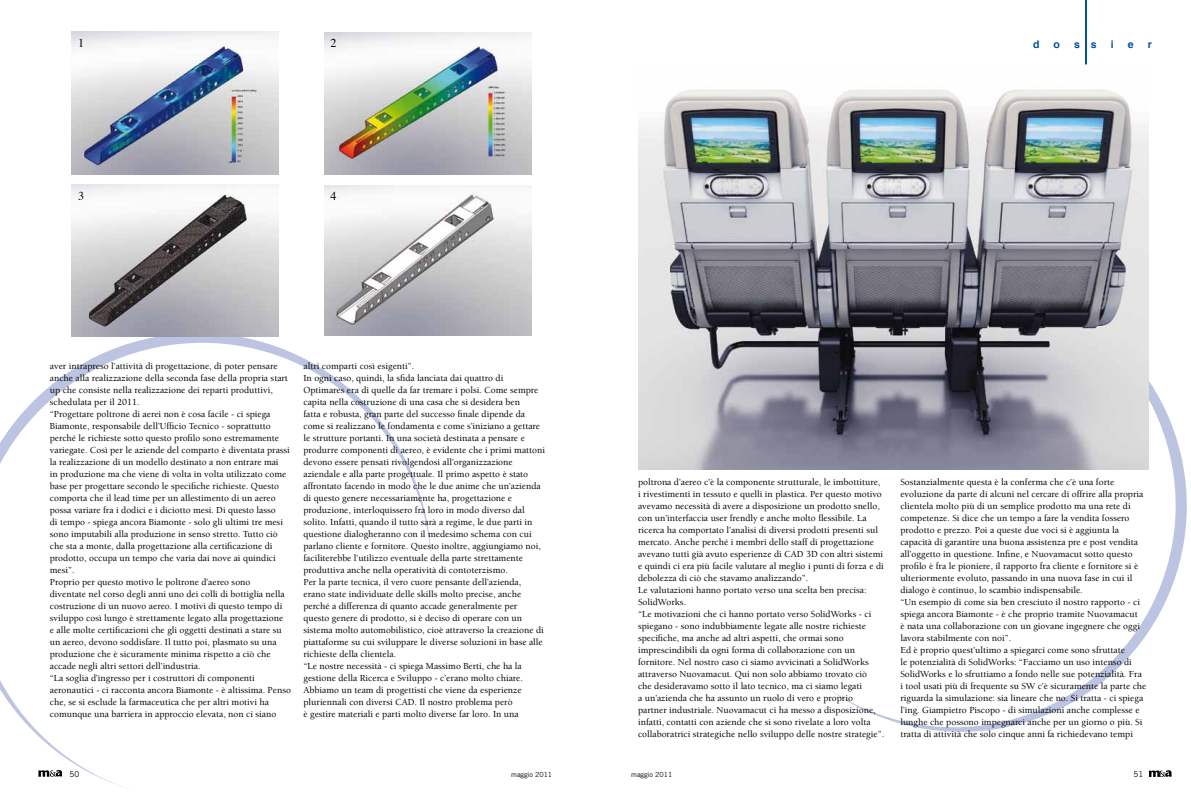
<style>
.page{position:relative;width:1191px;height:808px;background:#fff}
.page>*{position:absolute;margin:0;border:0;box-sizing:border-box;transform-origin:0 0}
.t1{font:12px "Times";color:#000}
.t2{font:700 10.5px "Helvetica";color:#00519e}
.t3{font:500 9.5px/12px "Berkeley";color:#000}
.t4{font:8px "Trade Gothic";color:#000}
.t5{font:7px "Trade Gothic";color:#000}
</style>
<div class="page">
<hr style="left:1085px;top:0;width:2px;height:64px;background:#00519e">
<svg style="left:1149px;top:770px;width:22px;height:7px"></svg>
<svg style="left:826px;top:278px;width:361px;height:454px"></svg>
<img style="left:638px;top:89px;width:510px;height:381px">
<svg style="left:0;top:337px;width:431px;height:452px"></svg>
<img style="left:71px;top:31px;width:208px;height:143px">
<img style="left:325px;top:32px;width:206px;height:142px">
<img style="left:71px;top:184px;width:208px;height:153px">
<img style="left:325px;top:185px;width:206px;height:151px">
<p class="t1" style="left:78px;top:32px;width:7px">1</p>
<p class="t1" style="left:330px;top:32px;width:7px">2</p>
<p class="t1" style="left:78px;top:184px;width:7px">3</p>
<p class="t1" style="left:330px;top:184px;width:7px">4</p>
<p class="t3" style="left:50px;top:360px;width:243px">aver intrapreso l’attività di progettazione, di poter pensare anche alla realizzazione della seconda fase della propria start up che consiste nella realizzazione dei reparti produttivi, schedulata per il 2011.<br>“Progettare poltrone di aerei non è cosa facile - ci spiega Biamonte, responsabile dell’Ufficio Tecnico - soprattutto perché le richieste sotto questo profilo sono estremamente variegate. Così per le aziende del comparto è diventata prassi la realizzazione di un modello destinato a non entrare mai<br>in produzione ma che viene di volta in volta utilizzato come base per progettare secondo le specifiche richieste. Questo comporta che il lead time per un allestimento di un aereo possa variare fra i dodici e i diciotto mesi. Di questo lasso<br>di tempo - spiega ancora Biamonte - solo gli ultimi tre mesi sono imputabili alla produzione in senso stretto. Tutto ciò che sta a monte, dalla progettazione alla certificazione di prodotto, occupa un tempo che varia dai nove ai quindici mesi”.<br>Proprio per questo motivo le poltrone d’aereo sono<br>diventate nel corso degli anni uno dei colli di bottiglia nella costruzione di un nuovo aereo. I motivi di questo tempo di sviluppo così lungo è strettamente legato alla progettazione<br>e alle molte certificazioni che gli oggetti destinati a stare su un aereo, devono soddisfare. Il tutto poi, plasmato su una produzione che è sicuramente minima rispetto a ciò che accade negli altri settori dell’industria.<br>“La soglia d’ingresso per i costruttori di componenti aeronautici - ci racconta ancora Biamonte - è altissima. Penso che, se si esclude la farmaceutica che per altri motivi ha comunque una barriera in approccio elevata, non ci siano</p>
<p class="t3" style="left:303px;top:360px;width:243px">altri comparti così esigenti”.<br>In ogni caso, quindi, la sfida lanciata dai quattro di Optimares era di quelle da far tremare i polsi. Come sempre capita nella costruzione di una casa che si desidera ben<br>fatta e robusta, gran parte del successo finale dipende da come si realizzano le fondamenta e come s’iniziano a gettare le strutture portanti. In una società destinata a pensare e produrre componenti di aereo, è evidente che i primi mattoni devono essere pensati rivolgendosi all’organizzazione aziendale e alla parte progettuale. Il primo aspetto è stato affrontato facendo in modo che le due anime che un’azienda di questo genere necessariamente ha, progettazione e produzione, interloquissero fra loro in modo diverso dal solito. Infatti, quando il tutto sarà a regime, le due parti in questione dialogheranno con il medesimo schema con cui parlano cliente e fornitore. Questo inoltre, aggiungiamo noi, faciliterebbe l’utilizzo eventuale della parte strettamente produttiva anche nella operatività di contoterzismo.<br>Per la parte tecnica, il vero cuore pensante dell’azienda, erano state individuate delle skills molto precise, anche perché a differenza di quanto accade generalmente per questo genere di prodotto, si è deciso di operare con un sistema molto automobilistico, cioè attraverso la creazione di piattaforme su cui sviluppare le diverse soluzioni in base alle richieste della clientela.<br>“Le nostre necessità - ci spiega Massimo Berti, che ha la gestione della Ricerca e Sviluppo - c’erano molto chiare.<br>Abbiamo un team di progettisti che viene da esperienze pluriennali con diversi CAD. Il nostro problema però<br>è gestire materiali e parti molto diverse far loro. In una</p>
<p class="t2" style="left:1033px;top:36px;width:8px">d</p>
<p class="t2" style="left:1053px;top:36px;width:8px">o</p>
<p class="t2" style="left:1074px;top:36px;width:24px">s s</p>
<p class="t2" style="left:1110px;top:36px;width:4px">i</p>
<p class="t2" style="left:1127px;top:36px;width:7px">e</p>
<p class="t2" style="left:1147px;top:36px;width:6px">r</p>
<p class="t3" style="left:638px;top:476px;width:248px">poltrona d’aereo c’è la componente strutturale, le imbottiture, i rivestimenti in tessuto e quelli in plastica. Per questo motivo avevamo necessità di avere a disposizione un prodotto snello, con un’interfaccia user frendly e anche molto flessibile. La ricerca ha comportato l’analisi di diversi prodotti presenti sul mercato. Anche perché i membri dello staff di progettazione avevano tutti già avuto esperienze di CAD 3D con altri sistemi e quindi ci era più facile valutare al meglio i punti di forza e di debolezza di ciò che stavamo analizzando”.<br>Le valutazioni hanno portato verso una scelta ben precisa:<br>SolidWorks.<br>“Le motivazioni che ci hanno portato verso SolidWorks - ci spiegano - sono indubbiamente legate alle nostre richieste specifiche, ma anche ad altri aspetti, che ormai sono imprescindibili da ogni forma di collaborazione con un fornitore. Nel nostro caso ci siamo avvicinati a SolidWorks attraverso Nuovamacut. Qui non solo abbiamo trovato ciò<br>che desideravamo sotto il lato tecnico, ma ci siamo legati<br>a un’azienda che ha assunto un ruolo di vero e proprio<br>partner industriale. Nuovamacut ci ha messo a disposizione, infatti, contatti con aziende che si sono rivelate a loro volta collaboratrici strategiche nello sviluppo delle nostre strategie”.</p>
<p class="t3" style="left:900px;top:476px;width:247px">Sostanzialmente questa è la conferma che c’è una forte evoluzione da parte di alcuni nel cercare di offrire alla propria clientela molto più di un semplice prodotto ma una rete di competenze. Si dice che un tempo a fare la vendita fossero prodotto e prezzo. Poi a queste due voci si è aggiunta la capacità di garantire una buona assistenza pre e post vendita all’oggetto in questione. Infine, e Nuovamacut sotto questo profilo è fra le pioniere, il rapporto fra cliente e fornitore si è ulteriormente evoluto, passando in una nuova fase in cui il dialogo è continuo, lo scambio indispensabile.<br>“Un esempio di come sia ben cresciuto il nostro rapporto - ci spiega ancora Biamonte - è che proprio tramite Nuovamacut<br>è nata una collaborazione con un giovane ingegnere che oggi lavora stabilmente con noi”.<br>Ed è proprio quest’ultimo a spiegarci come sono sfruttate<br>le potenzialità di SolidWorks: “Facciamo un uso intenso di SolidWorks e lo sfruttiamo a fondo nelle sue potenzialità. Fra i tool usati più di frequente su SW c’è sicuramente la parte che riguarda la simulazione: sia lineare che no. Si tratta - ci spiega l’ing. Giampietro Piscopo - di simulazioni anche complesse e lunghe che possono impegnarci anche per un giorno o più. Si tratta di attività che solo cinque anni fa richiedevano tempi</p>
<p class="t4" style="left:70px;top:769px;width:11px">50</p>
<p class="t5" style="left:511px;top:770px;width:43px">maggio 2011</p>
<p class="t5" style="left:631px;top:770px;width:43px">maggio 2011</p>
<p class="t4" style="left:1133px;top:769px;width:11px">51</p>
</div>
